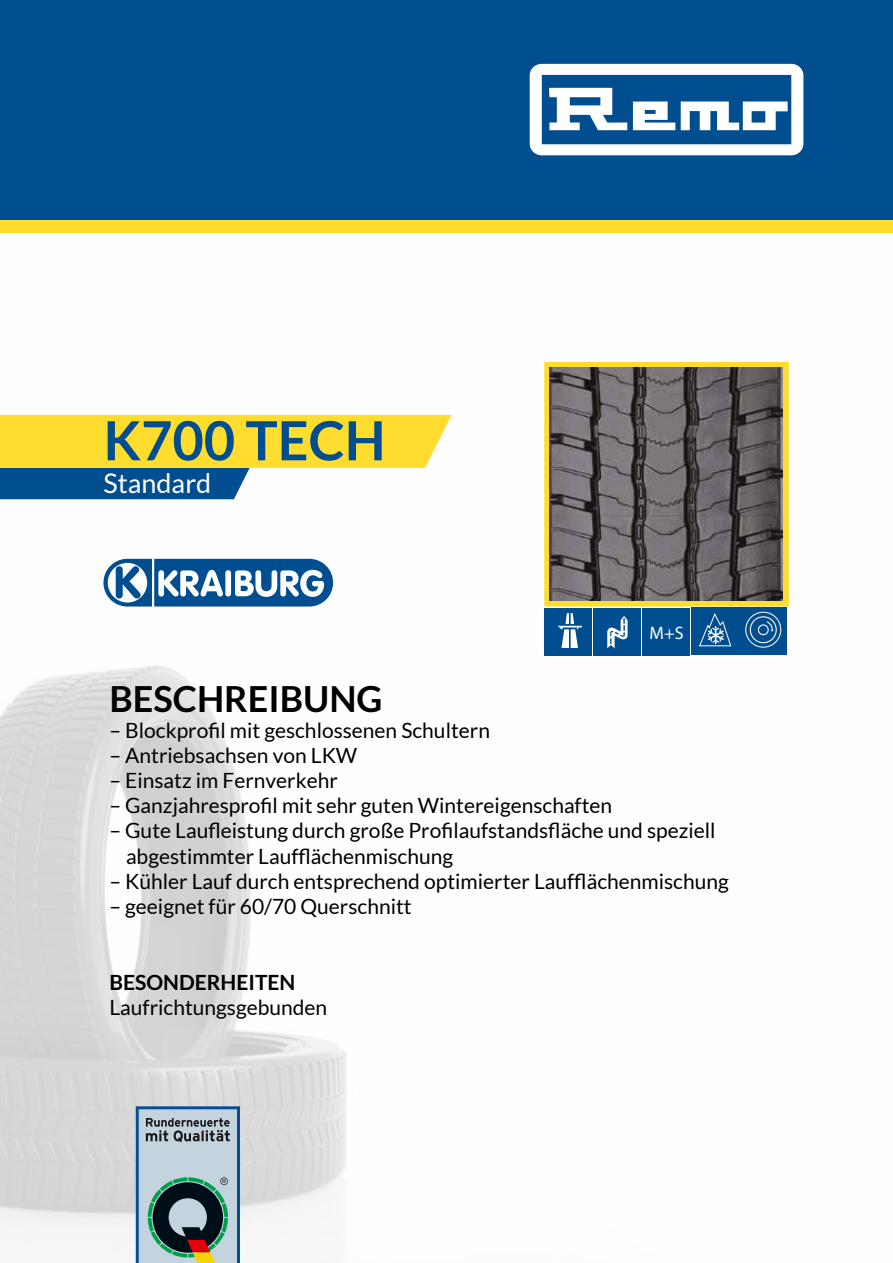
<style>
.page{position:relative;width:893px;height:1263px;background:#fff}
.page>*{position:absolute;margin:0;border:0;box-sizing:border-box;transform-origin:0 0}
.t1{font:700 54px "Lato";color:#004e8f}
.t2{font:700 36px "Lato";color:#000}
.t3{font:27px "Lato";color:#fff}
.t4{font:21px/25.2px "Lato";color:#000}
.t5{font:700 21px "Lato";color:#000}
.t6{font:18px "Myriad Pro";color:#fff}
</style>
<div class="page">
<img style="left:0;top:232px;width:893px;height:1031px">
<svg style="left:136px;top:1106px;width:104px;height:157px"></svg>
<svg style="left:0;top:415px;width:452px;height:84px"></svg>
<svg style="left:544px;top:362px;width:245px;height:244px;fill:#ffdd2e"></svg>
<div style="left:544px;top:608px;width:48px;height:47px;background:#004e8f"></div>
<div style="left:593px;top:608px;width:48px;height:47px;background:#004e8f"></div>
<svg style="left:607px;top:616px;width:21px;height:32px"></svg>
<div style="left:642px;top:608px;width:48px;height:47px;background:#004e8f"></div>
<div style="left:0;top:220px;width:893px;height:12px;background:#ffdd2e"></div>
<div style="left:0;top:0;width:893px;height:220px;background:#004e8f"></div>
<svg style="left:530px;top:64px;width:273px;height:91px"></svg>
<svg style="left:103px;top:559px;width:230px;height:47px"></svg>
<svg style="left:558px;top:613px;width:24px;height:35px"></svg>
<div style="left:691px;top:608px;width:47px;height:47px;background:#004e8f"></div>
<svg style="left:699px;top:613px;width:33px;height:34px"></svg>
<img style="left:550px;top:367px;width:233px;height:233px">
<div style="left:739px;top:608px;width:48px;height:47px;background:#004e8f"></div>
<svg style="left:745px;top:612px;width:36px;height:35px"></svg>
<h1 class="t1" style="left:103px;top:410px;width:284px">K700 TECH</h1>
<p class="t3" style="left:103px;top:468px;width:109px">Standard</p>
<p class="t6" style="left:650px;top:622px;width:36px">M+S</p>
<h2 class="t2" style="left:110px;top:679px;width:275px">BESCHREIBUNG</h2>
<p class="t4" style="left:110px;top:717px;width:382px">– Blockprofil mit geschlossenen Schultern</p>
<p class="t4" style="left:110px;top:742px;width:249px">– Antriebsachsen von LKW</p>
<p class="t4" style="left:110px;top:768px;width:230px">– Einsatz im Fernverkehr</p>
<p class="t4" style="left:110px;top:793px;width:504px">– Ganzjahresprofil mit sehr guten Wintereigenschaften</p>
<p class="t4" style="left:126px;top:818px;width:591px;text-indent:-17px">– Gute Laufleistung durch große Profilaufstandsfläche und speziell abgestimmter Laufflächenmischung</p>
<p class="t4" style="left:110px;top:868px;width:621px">– Kühler Lauf durch entsprechend optimierter Laufflächenmischung</p>
<p class="t4" style="left:110px;top:894px;width:304px">– geeignet für 60/70 Querschnitt</p>
<p class="t5" style="left:110px;top:970px;width:187px">BESONDERHEITEN</p>
<p class="t4" style="left:110px;top:994px;width:219px">Laufrichtungsgebunden</p>
</div>
